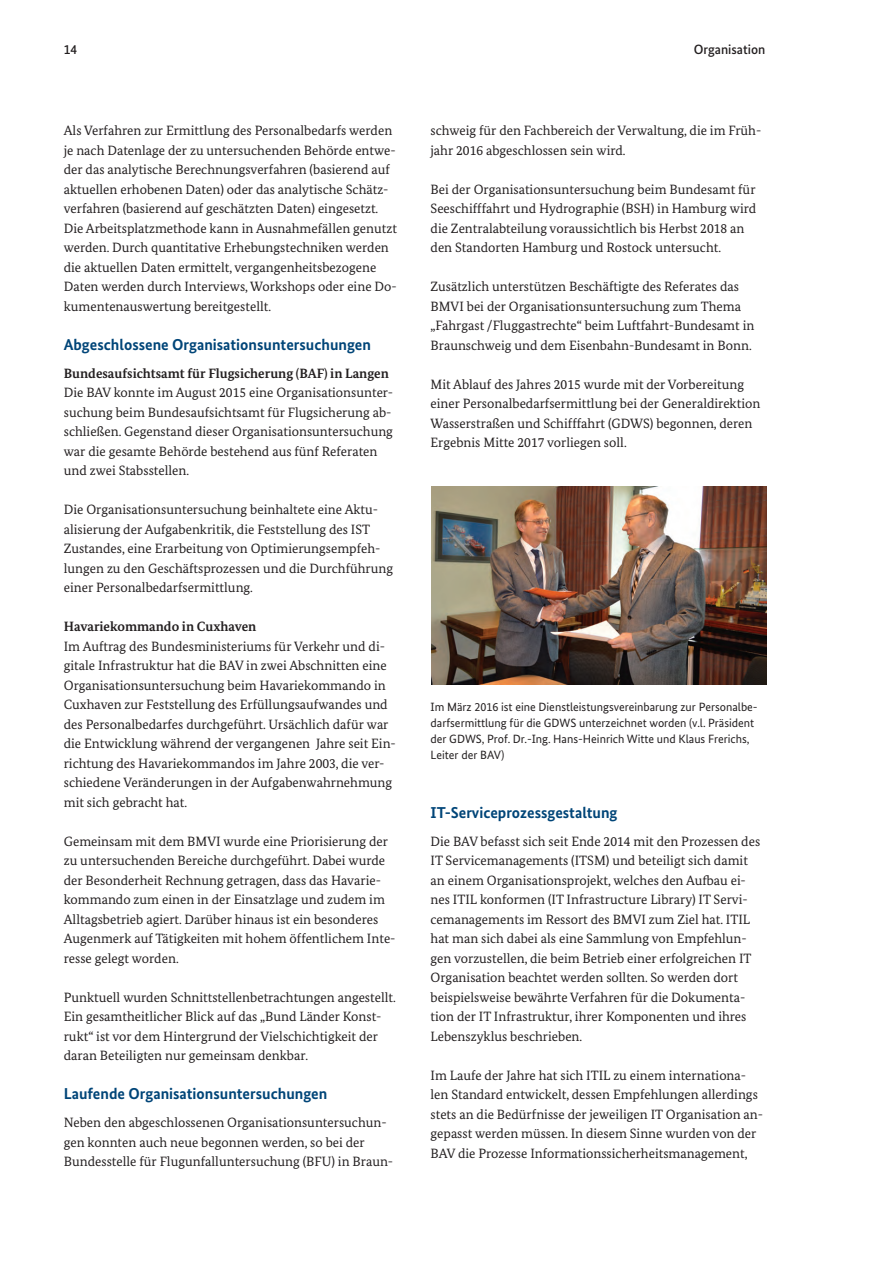
<style>
.page{position:relative;width:893px;height:1263px;background:#fff}
.page>*{position:absolute;margin:0;border:0;box-sizing:border-box;transform-origin:0 0}
.t1{font:700 15.75px "Bundes Sans";color:#004578}
.t2{font:13.5px/19.5px "Bundes Serif";color:#231f20}
.t3{font:700 13.5px "Bundes Serif";color:#231f20}
.t4{font:500 13.5px "Bundes Sans";color:#231f20}
.t5{font:12px/15.8px "Bundes Sans";color:#231f20}
</style>
<div class="page">
<img style="left:432px;top:486px;width:334px;height:198px">
<p class="t4" style="left:64px;top:41px;width:15px">14</p>
<p class="t4" style="left:694px;top:41px;width:73px">Organisation</p>
<p class="t2" style="left:64px;top:121px;width:335px">Als Verfahren zur Ermittlung des Personalbedarfs werden je nach Datenlage der zu untersuchenden Behörde entwe&shy;der das analytische Berechnungsverfahren (basierend auf aktuellen erhobenen Daten) oder das analytische Schätz&shy;verfahren (basierend auf geschätzten Daten) eingesetzt.<br>Die Arbeitsplatzmethode kann in Ausnahmefällen genutzt werden. Durch quantitative Erhebungstechniken werden die aktuellen Daten ermittelt, vergangenheitsbezogene Daten werden durch Interviews, Workshops oder eine Do&shy;kumentenauswertung bereitgestellt.</p>
<p class="t1" style="left:64px;top:335px;width:309px">Abgeschlossene Organisationsuntersuchungen</p>
<p class="t3" style="left:64px;top:365px;width:327px">Bundesaufsichtsamt für Flugsicherung (BAF) in Langen</p>
<p class="t2" style="left:64px;top:383px;width:331px">Die BAV konnte im August 2015 eine Organisationsunter&shy;suchung beim Bundesaufsichtsamt für Flugsicherung ab&shy;schließen. Gegenstand dieser Organisationsuntersuchung war die gesamte Behörde bestehend aus fünf Referaten und zwei Stabsstellen.</p>
<p class="t2" style="left:64px;top:500px;width:331px">Die Organisationsuntersuchung beinhaltete eine Aktu&shy;alisierung der Aufgabenkritik, die Feststellung des IST Zustandes, eine Erarbeitung von Optimierungsempfeh&shy;lungen zu den Geschäftsprozessen und die Durchführung einer Personalbedarfsermittlung.</p>
<p class="t3" style="left:64px;top:618px;width:194px">Havariekommando in Cuxhaven</p>
<p class="t2" style="left:64px;top:636px;width:334px">Im Auftrag des Bundesministeriums für Verkehr und di&shy;gitale Infrastruktur hat die BAV in zwei Abschnitten eine Organisationsuntersuchung beim Havariekommando in Cuxhaven zur Feststellung des Erfüllungsaufwandes und des Personalbedarfes durchgeführt. Ursächlich dafür war die Entwicklung während der vergangenen Jahre seit Ein&shy;richtung des Havariekommandos im Jahre 2003, die ver&shy;schiedene Veränderungen in der Aufgabenwahrnehmung mit sich gebracht hat.</p>
<p class="t2" style="left:64px;top:831px;width:333px">Gemeinsam mit dem BMVI wurde eine Priorisierung der zu untersuchenden Bereiche durchgeführt. Dabei wurde der Besonderheit Rechnung getragen, dass das Havarie&shy;kommando zum einen in der Einsatzlage und zudem im Alltagsbetrieb agiert. Darüber hinaus ist ein besonderes Augenmerk auf Tätigkeiten mit hohem öffentlichem Inte&shy;resse gelegt worden.</p>
<p class="t2" style="left:64px;top:987px;width:334px">Punktuell wurden Schnittstellenbetrachtungen angestellt.<br>Ein gesamtheitlicher Blick auf das „Bund Länder Konst&shy;rukt“ ist vor dem Hintergrund der Vielschichtigkeit der daran Beteiligten nur gemeinsam denkbar.</p>
<p class="t1" style="left:64px;top:1084px;width:265px">Laufende Organisationsuntersuchungen</p>
<p class="t2" style="left:64px;top:1113px;width:331px">Neben den abgeschlossenen Organisationsuntersuchun&shy;gen konnten auch neue begonnen werden, so bei der<br>Bundesstelle für Flugunfalluntersuchung (BFU) in Braun-</p>
<p class="t2" style="left:431px;top:121px;width:332px">schweig für den Fachbereich der Verwaltung, die im Früh&shy;jahr 2016 abgeschlossen sein wird.</p>
<p class="t2" style="left:431px;top:179px;width:327px">Bei der Organisationsuntersuchung beim Bundesamt für Seeschifffahrt und Hydrographie (BSH) in Hamburg wird die Zentralabteilung voraussichtlich bis Herbst 2018 an den Standorten Hamburg und Rostock untersucht.</p>
<p class="t2" style="left:431px;top:277px;width:325px">Zusätzlich unterstützen Beschäftigte des Referates das BMVI bei der Organisationsuntersuchung zum Thema „Fahrgast /Fluggastrechte“ beim Luftfahrt-Bundesamt in Braunschweig und dem Eisenbahn-Bundesamt in Bonn.</p>
<p class="t2" style="left:431px;top:374px;width:331px">Mit Ablauf des Jahres 2015 wurde mit der Vorbereitung einer Personalbedarfsermittlung bei der Generaldirektion Wasserstraßen und Schifffahrt (GDWS) begonnen, deren Ergebnis Mitte 2017 vorliegen soll.</p>
<p class="t5" style="left:431px;top:699px;width:329px">Im März 2016 ist eine Dienstleistungsvereinbarung zur Personalbe&shy;darfsermittlung für die GDWS unterzeichnet worden (v.l. Präsident der GDWS, Prof. Dr.-Ing. Hans-Heinrich Witte und Klaus Frerichs, Leiter der BAV)</p>
<p class="t1" style="left:431px;top:803px;width:189px">IT-Serviceprozessgestaltung</p>
<p class="t2" style="left:431px;top:831px;width:331px">Die BAV befasst sich seit Ende 2014 mit den Prozessen des IT Servicemanagements (ITSM) und beteiligt sich damit an einem Organisationsprojekt, welches den Aufbau ei&shy;nes ITIL konformen (IT Infrastructure Library) IT Servi&shy;cemanagements im Ressort des BMVI zum Ziel hat. ITIL hat man sich dabei als eine Sammlung von Empfehlun&shy;gen vorzustellen, die beim Betrieb einer erfolgreichen IT Organisation beachtet werden sollten. So werden dort beispielsweise bewährte Verfahren für die Dokumenta&shy;tion der IT Infrastruktur, ihrer Komponenten und ihres Lebenszyklus beschrieben.</p>
<p class="t2" style="left:431px;top:1065px;width:334px">Im Laufe der Jahre hat sich ITIL zu einem internationa&shy;len Standard entwickelt, dessen Empfehlungen allerdings stets an die Bedürfnisse der jeweiligen IT Organisation an&shy;gepasst werden müssen. In diesem Sinne wurden von der BAV die Prozesse Informationssicherheitsmanagement,</p>
</div>
